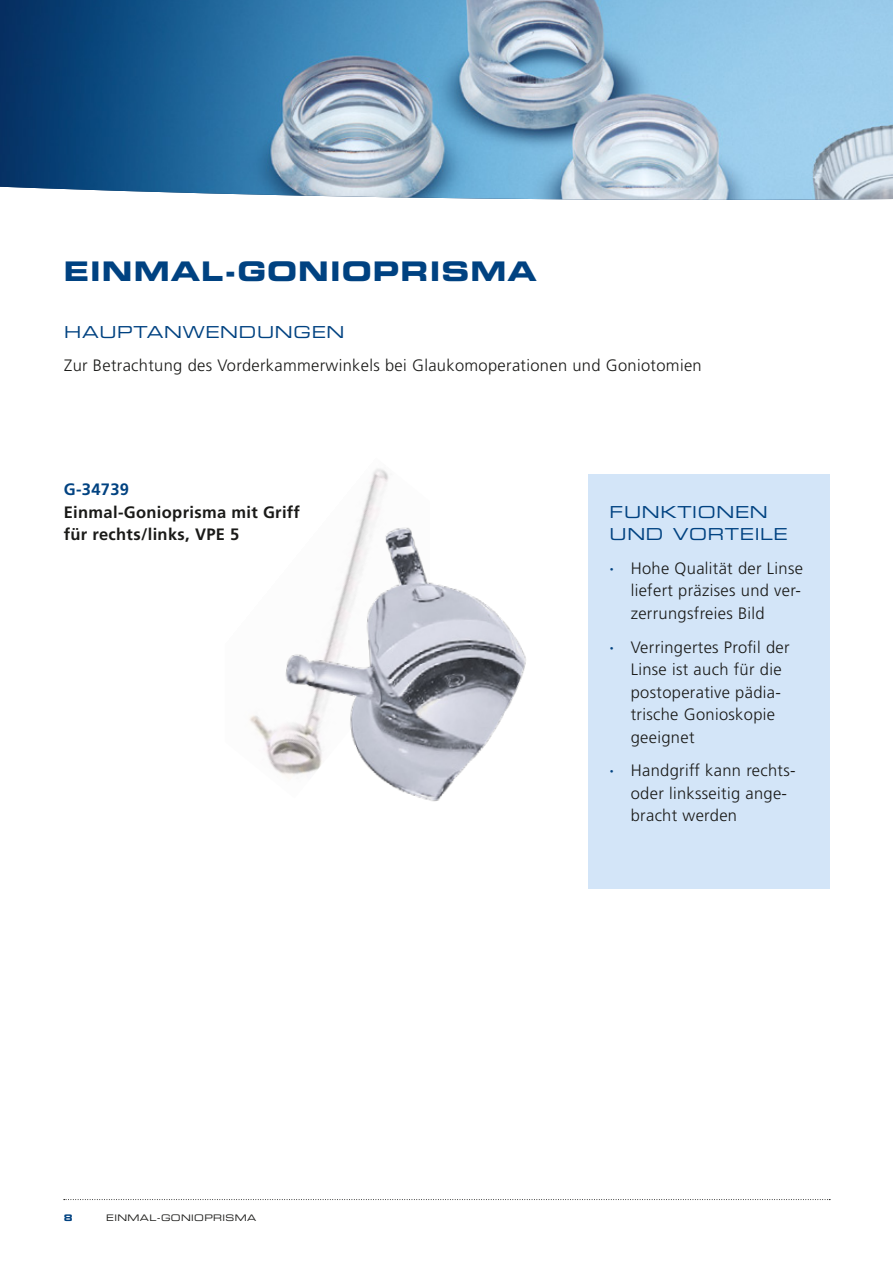
<style>
.page{position:relative;width:893px;height:1263px;background:#fff}
.page>*{position:absolute;margin:0;border:0;box-sizing:border-box;transform-origin:0 0}
.t1{font:27px "Eurostile LT Std Bold Ex 2";letter-spacing:.04em;color:#004281}
.t2{font:300 16.5px/22.5px "Frutiger LT Std";letter-spacing:.02em;color:#1a1a18}
.t3{font:700 16.5px/22.5px "Frutiger LT Std";letter-spacing:.02em;color:#1a1a18}
.t4{font:16.5px/22.5px "Eurostile LT Std Ex 2";letter-spacing:.04em;color:#004281}
.t5{font:700 16.5px "Frutiger LT Std";letter-spacing:.02em;color:#004281}
.t6{font:9px "Eurostile LT Std Ex 2";letter-spacing:.04em;color:#1a1a18}
.t7{font:9px "Eurostile LT Std Bold Ex 2";color:#004281}
.s1{font-weight:700;color:#004281}
</style>
<div class="page">
<img style="left:0;top:0;width:893px;height:200px">
<svg style="left:64px;top:1199px;width:766px;height:1px"></svg>
<img style="left:249px;top:468px;width:140px;height:262px">
<img style="left:257px;top:516px;width:269px;height:286px">
<div style="left:588px;top:474px;width:242px;height:415px;background:#d3e5f8"></div>
<h1 class="t1" style="left:64px;top:253px;width:475px">EINMAL-GONIOPRISMA</h1>
<p class="t4" style="left:64px;top:320px;width:282px">HAUPTANWENDUNGEN</p>
<p class="t2" style="left:64px;top:355px;width:639px">Zur Betrachtung des Vorderkammerwinkels bei Glaukomoperationen und Goniotomien</p>
<p class="t5" style="left:64px;top:480px;width:67px">G-34739</p>
<p class="t3" style="left:64px;top:501px;width:237px">Einmal-Gonioprisma mit Griff für rechts/links, VPE 5</p>
<p class="t4" style="left:609px;top:500px;width:180px">FUNKTIONEN<br>UND VORTEILE</p>
<p class="t2" style="left:631px;top:557px;width:174px;text-indent:-21px"><span class="s1">·</span> Hohe Qualität der Linse liefert präzises und ver&shy;zerrungsfreies Bild</p>
<p class="t2" style="left:631px;top:636px;width:160px;text-indent:-21px"><span class="s1">·</span> Verringertes Profil der<br>Linse ist auch für die postoperative pädia&shy;trische Gonioskopie geeignet</p>
<p class="t2" style="left:631px;top:760px;width:165px;text-indent:-21px"><span class="s1">·</span> Handgriff kann rechts&shy;oder linksseitig ange&shy;bracht werden</p>
<p class="t7" style="left:64px;top:1211px;width:10px">8</p>
<p class="t6" style="left:106px;top:1211px;width:151px">EINMAL-GONIOPRISMA</p>
</div>
